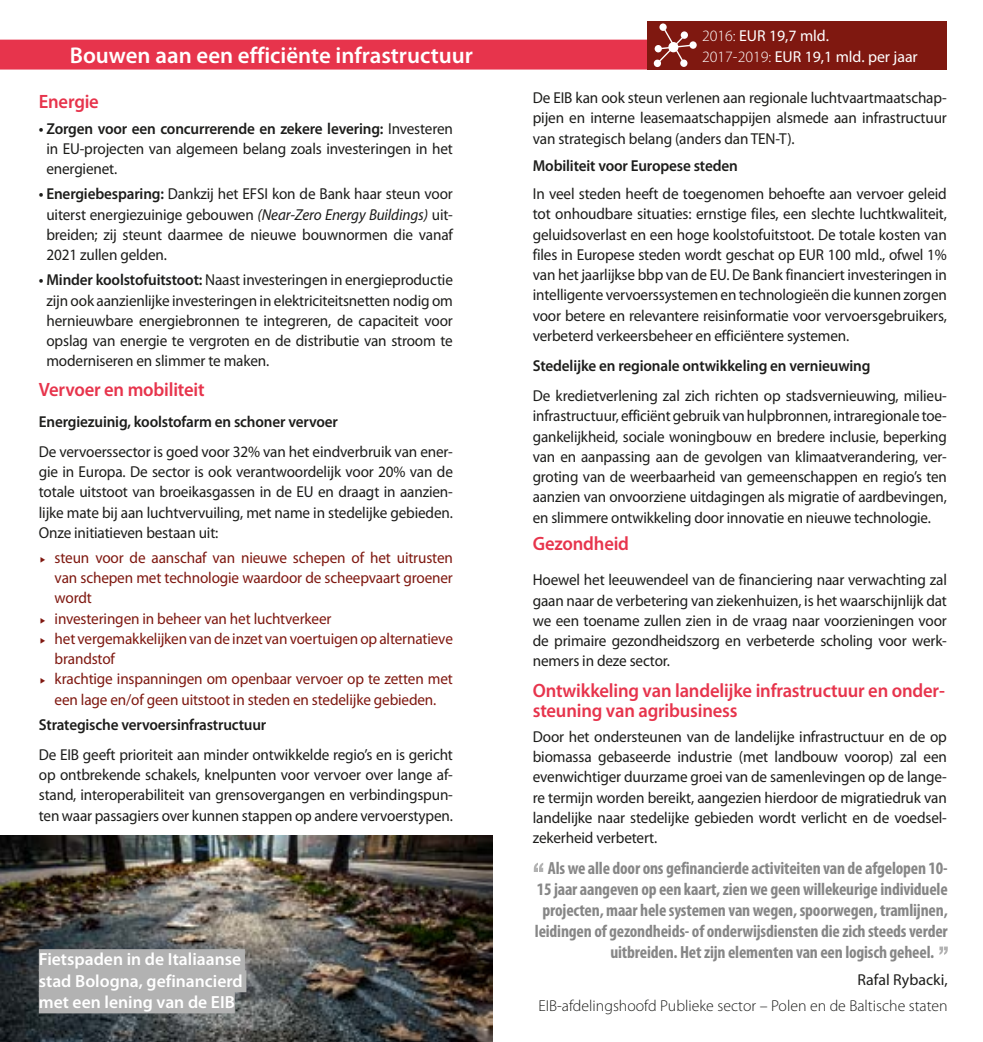
<style>
.page{position:relative;width:983px;height:1042px;background:#fff}
.page>*{position:absolute;margin:0;border:0;box-sizing:border-box;transform-origin:0 0}
.t1{font:600 22.93px "Myriad Pro";color:#fff}
.t2{font:600 19.43px/20.3px "Myriad Pro";letter-spacing:-.01em;color:#e7344c;scale:.96 1}
.t3{font:700 condensed 17.68px "Myriad Pro";letter-spacing:-.01em;color:#878787}
.t4{font:600 17.68px/21.2px "Myriad Pro";color:#fff;text-align:justify}
.t5{font:15.75px/20.3px "Myriad Pro";letter-spacing:-.01em;color:#1d1d1b;text-align:justify;scale:.96 1}
.t6{font:15.75px/20.3px "Myriad Pro";letter-spacing:-.01em;color:#7f1810;scale:.96 1}
.t7{font:600 15.75px "Myriad Pro";letter-spacing:-.01em;color:#1d1d1b;scale:.96 1}
.t8{font:300 15.75px "Myriad Pro";color:#1d1d1b}
.t9{font:15.75px/21.2px "Myriad Pro";color:#fff}
.t10{font:15.75px "Myriad Pro";letter-spacing:-.01em;color:#1d1d1b}
.s1{font-weight:600}
.s2{font-style:italic}
.s3{font-weight:300}
</style>
<div class="page">
<img style="left:0;top:835px;width:492px;height:207px">
<div style="left:0;top:40px;width:946px;height:30px;background:#e7344c"></div>
<svg style="left:533px;top:862px;width:10px;height:10px"></svg>
<svg style="left:939px;top:946px;width:8px;height:9px"></svg>
<div style="left:39px;top:949px;width:206px;height:22px;background:#b2b2b2"></div>
<div style="left:39px;top:970px;width:207px;height:22px;background:#b2b2b2"></div>
<div style="left:39px;top:991px;width:196px;height:22px;background:#b2b2b2"></div>
<div style="left:647px;top:21px;width:299px;height:49px;background:#7f1810"></div>
<svg style="left:653px;top:23px;width:43px;height:44px"></svg>
<div style="left:669px;top:43px;width:8px;height:8px;background:#fff;border-radius:50%"></div>
<h1 class="t1" style="left:70px;top:43px;width:404px">Bouwen aan een efficiënte infrastructuur</h1>
<p class="t2" style="left:39px;top:92px;width:64px">Energie</p>
<p class="t5" style="left:46px;top:119px;width:425px;text-indent:-8px"><span class="s1">• Zorgen voor een concurrerende en zekere levering:</span> Investeren in EU-projecten van algemeen belang zoals investeringen in het energienet.</p>
<p class="t5" style="left:46px;top:184px;width:425px;text-indent:-8px"><span class="s1">• Energiebesparing:</span> Dankzij het EFSI kon de Bank haar steun voor uiterst energiezuinige gebouwen <span class="s2">(Near-Zero Energy Buildings)</span> uit&shy;breiden; zij steunt daarmee de nieuwe bouwnormen die vanaf 2021 zullen gelden.</p>
<p class="t5" style="left:46px;top:270px;width:425px;text-indent:-8px"><span class="s1">• Minder koolstofuitstoot:</span> Naast investeringen in energieproductie zijn ook aanzienlijke investeringen in elektriciteitsnetten nodig om hernieuwbare energiebronnen te integreren, de capaciteit voor opslag van energie te vergroten en de distributie van stroom te moderniseren en slimmer te maken.</p>
<p class="t2" style="left:39px;top:380px;width:174px">Vervoer en mobiliteit</p>
<p class="t7" style="left:39px;top:412px;width:313px">Energiezuinig, koolstofarm en schoner vervoer</p>
<p class="t5" style="left:39px;top:442px;width:433px">De vervoerssector is goed voor 32% van het eindverbruik van ener&shy;gie in Europa. De sector is ook verantwoordelijk voor 20% van de totale uitstoot van broeikasgassen in de EU en draagt in aanzien&shy;lijke mate bij aan luchtvervuiling, met name in stedelijke gebieden.<br>Onze initiatieven bestaan uit:</p>
<p class="t6" style="left:55px;top:548px;width:416px">steun voor de aanschaf van nieuwe schepen of het uitrusten van schepen met technologie waardoor de scheepvaart groener wordt<br>investeringen in beheer van het luchtverkeer<br>het vergemakkelijken van de inzet van voertuigen op alternatieve brandstof<br>krachtige inspanningen om openbaar vervoer op te zetten met een lage en/of geen uitstoot in steden en stedelijke gebieden.</p>
<p class="t7" style="left:39px;top:716px;width:238px">Strategische vervoersinfrastructuur</p>
<p class="t5" style="left:39px;top:745px;width:433px">De EIB geeft prioriteit aan minder ontwikkelde regio’s en is gericht op ontbrekende schakels, knelpunten voor vervoer over lange af&shy;stand, interoperabiliteit van grensovergangen en verbindingspun&shy;ten waar passagiers over kunnen stappen op andere vervoerstypen.</p>
<p class="t4" style="left:39px;top:949px;width:205px">Fietspaden in de Italiaanse stad Bologna, gefinancierd met een lening van de EIB</p>
<p class="t9" style="left:701px;top:25px;width:217px"><span class="s3">2016:</span> EUR 19,7 mld.<br><span class="s3">2017-2019:</span> EUR 19,1 mld. per jaar</p>
<p class="t5" style="left:532px;top:88px;width:433px">De EIB kan ook steun verlenen aan regionale luchtvaartmaatschap&shy;pijen en interne leasemaatschappijen alsmede aan infrastructuur van strategisch belang (anders dan TEN-T).</p>
<p class="t7" style="left:532px;top:157px;width:215px">Mobiliteit voor Europese steden</p>
<p class="t5" style="left:532px;top:184px;width:433px">In veel steden heeft de toegenomen behoefte aan vervoer geleid tot onhoudbare situaties: ernstige files, een slechte luchtkwaliteit, geluidsoverlast en een hoge koolstofuitstoot. De totale kosten van files in Europese steden wordt geschat op EUR 100 mld., ofwel 1% van het jaarlijkse bbp van de EU. De Bank financiert investeringen in intelligente vervoerssystemen en technologieën die kunnen zorgen voor betere en relevantere reisinformatie voor vervoersgebruikers, verbeterd verkeersbeheer en efficiëntere systemen.</p>
<p class="t7" style="left:532px;top:357px;width:353px">Stedelijke en regionale ontwikkeling en vernieuwing</p>
<p class="t5" style="left:532px;top:386px;width:433px">De kredietverlening zal zich richten op stadsvernieuwing, milieu&shy;infrastructuur, efficiënt gebruik van hulpbronnen, intraregionale toe&shy;gankelijkheid, sociale woningbouw en bredere inclusie, beperking van en aanpassing aan de gevolgen van klimaatverandering, ver&shy;groting van de weerbaarheid van gemeenschappen en regio’s ten aanzien van onvoorziene uitdagingen als migratie of aardbevingen, en slimmere ontwikkeling door innovatie en nieuwe technologie.</p>
<p class="t2" style="left:532px;top:534px;width:102px">Gezondheid</p>
<p class="t5" style="left:532px;top:570px;width:433px">Hoewel het leeuwendeel van de financiering naar verwachting zal gaan naar de verbetering van ziekenhuizen, is het waarschijnlijk dat we een toename zullen zien in de vraag naar voorzieningen voor de primaire gezondheidszorg en verbeterde scholing voor werk&shy;nemers in deze sector.</p>
<p class="t2" style="left:532px;top:680px;width:430px">Ontwikkeling van landelijke infrastructuur en onder&shy;steuning van agribusiness</p>
<p class="t5" style="left:532px;top:727px;width:433px">Door het ondersteunen van de landelijke infrastructuur en de op biomassa gebaseerde industrie (met landbouw voorop) zal een evenwichtiger duurzame groei van de samenlevingen op de lange&shy;re termijn worden bereikt, aangezien hierdoor de migratiedruk van landelijke naar stedelijke gebieden wordt verlicht en de voedsel&shy;zekerheid verbetert.</p>
<p class="t3" style="left:547px;top:858px;width:401px">Als we alle door ons gefinancierde activiteiten van de afgelopen 10-</p>
<p class="t3" style="left:536px;top:879px;width:412px">15 jaar aangeven op een kaart, zien we geen willekeurige individuele</p>
<p class="t3" style="left:542px;top:900px;width:406px">projecten, maar hele systemen van wegen, spoorwegen, tramlijnen,</p>
<p class="t3" style="left:534px;top:921px;width:414px">leidingen of gezondheids- of onderwijsdiensten die zich steeds verder</p>
<p class="t3" style="left:610px;top:942px;width:325px">uitbreiden. Het zijn elementen van een logisch geheel.</p>
<p class="t10" style="left:857px;top:971px;width:92px">Rafal Rybacki,</p>
<p class="t8" style="left:538px;top:997px;width:411px">EIB-afdelingshoofd Publieke sector – Polen en de Baltische staten</p>
</div>
